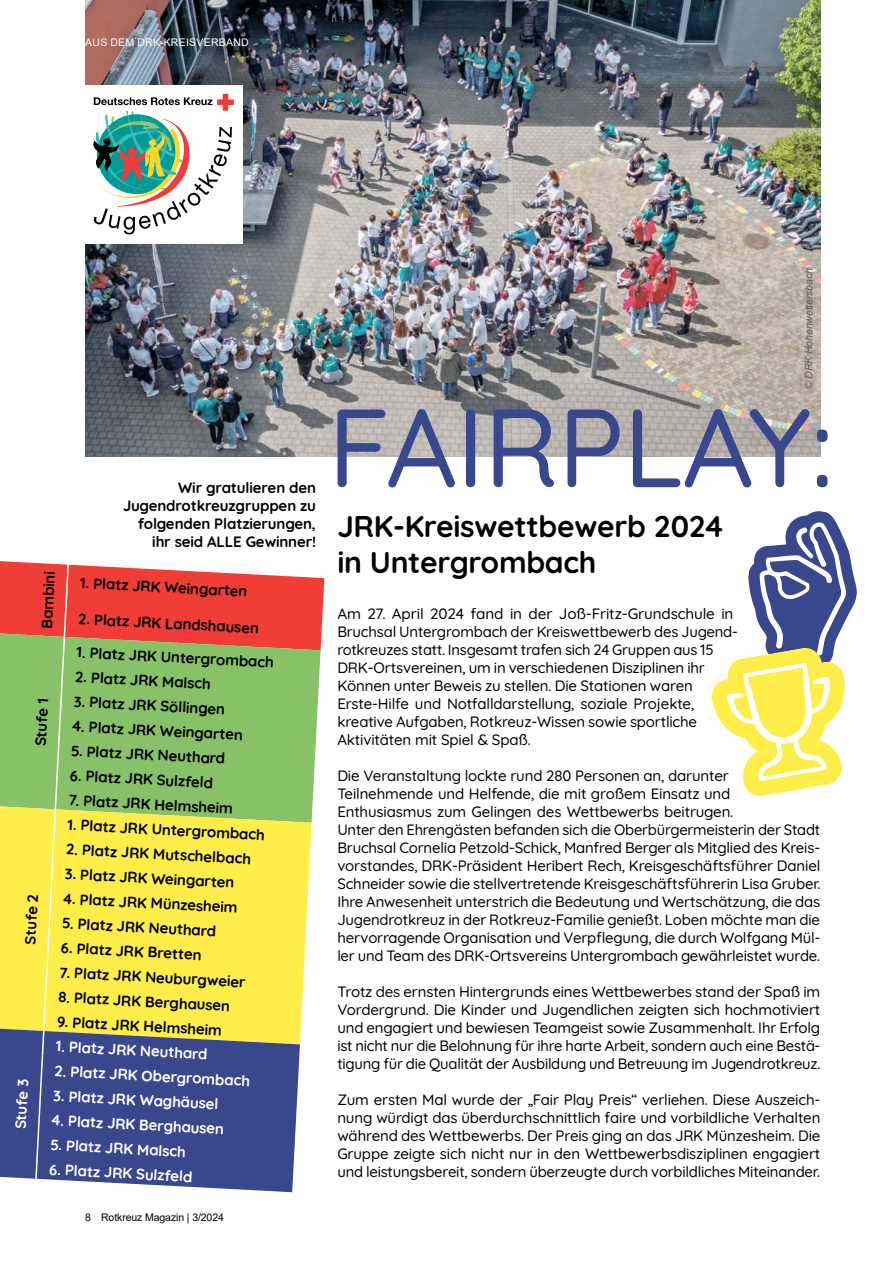
<style>
.page{position:relative;width:893px;height:1263px;background:#fff}
.page>*{position:absolute;margin:0;border:0;box-sizing:border-box;transform-origin:0 0}
.t1{font:500 111px "Quicksand";letter-spacing:-.01em;color:#39478c}
.t2{font:700 30px/36px "Quicksand";letter-spacing:-.01em;color:#000}
.t3{font:500 15px/18px "Quicksand";letter-spacing:-.01em;color:#000}
.t4{font:700 15px/18px "Quicksand";letter-spacing:-.01em;color:#000;text-align:right}
.t5{font:700 15px "Quicksand";color:#fff}
.t6{font:10.5px "Arial";letter-spacing:-.01em;color:#000}
.t7{font:10.5px "Arial";letter-spacing:.025em;color:#fff}
.t8{font:italic 10.5px "Arial";letter-spacing:-.01em;color:#66605c}
</style>
<div class="page">
<img style="left:85px;top:0;width:736px;height:457px">
<svg style="left:712px;top:511px;width:145px;height:285px"></svg>
<div style="left:85px;top:85px;width:158px;height:158px;background:#fff"></div>
<svg style="left:94px;top:94px;width:140px;height:140px"></svg>
<svg style="left:60px;top:1180px;width:233px;height:12px"></svg>
<svg style="left:0;top:561px;width:324px;height:619px;background:#b2ab69"></svg>
<p class="t7" style="left:85px;top:35px;width:165px">AUS DEM DRK-KREISVERBAND</p>
<p class="t4" style="left:123px;top:477px;width:195px">Wir gratulieren den<br>Jugendrotkreuzgruppen zu folgenden Platzierungen, ihr seid ALLE Gewinner!</p>
<p class="t4" style="left:36px;top:628px;width:59px;rotate:-87deg">Bambini</p>
<p class="t4" style="left:81px;top:572px;width:169px;rotate:3deg">1. Platz JRK Weingarten</p>
<p class="t4" style="left:79px;top:608px;width:183px;rotate:3deg">2. Platz JRK Landshausen</p>
<p class="t4" style="left:30px;top:745px;width:49px;rotate:-87deg">Stufe 1</p>
<p class="t4" style="left:20px;top:944px;width:52px;rotate:-87deg">Stufe 2</p>
<p class="t4" style="left:77px;top:641px;width:199px;rotate:3deg">1. Platz JRK Untergrombach</p>
<p class="t4" style="left:76px;top:666px;width:138px;rotate:3deg">2. Platz JRK Malsch</p>
<p class="t4" style="left:74px;top:691px;width:153px;rotate:3deg">3. Platz JRK Söllingen</p>
<p class="t4" style="left:73px;top:715px;width:172px;rotate:3deg">4. Platz JRK Weingarten</p>
<p class="t4" style="left:72px;top:740px;width:156px;rotate:3deg">5. Platz JRK Neuthard</p>
<p class="t4" style="left:70px;top:765px;width:145px;rotate:3deg">6. Platz JRK Sulzfeld</p>
<p class="t4" style="left:69px;top:789px;width:166px;rotate:3deg">7. Platz JRK Helmsheim</p>
<p class="t4" style="left:68px;top:814px;width:199px;rotate:3deg">1. Platz JRK Untergrombach</p>
<p class="t4" style="left:67px;top:839px;width:187px;rotate:3deg">2. Platz JRK Mutschelbach</p>
<p class="t4" style="left:65px;top:863px;width:171px;rotate:3deg">3. Platz JRK Weingarten</p>
<p class="t4" style="left:64px;top:888px;width:176px;rotate:3deg">4. Platz JRK Münzesheim</p>
<p class="t4" style="left:63px;top:912px;width:156px;rotate:3deg">5. Platz JRK Neuthard</p>
<p class="t4" style="left:61px;top:937px;width:142px;rotate:3deg">6. Platz JRK Bretten</p>
<p class="t4" style="left:60px;top:962px;width:188px;rotate:3deg">7. Platz JRK Neuburgweier</p>
<p class="t4" style="left:59px;top:986px;width:173px;rotate:3deg">8. Platz JRK Berghausen</p>
<p class="t4" style="left:58px;top:1011px;width:167px;rotate:3deg">9. Platz JRK Helmsheim</p>
<p class="t5" style="left:9px;top:1128px;width:52px;rotate:-87deg">Stufe 3</p>
<p class="t5" style="left:56px;top:1034px;width:154px;rotate:3deg">1. Platz JRK Neuthard</p>
<p class="t5" style="left:55px;top:1059px;width:197px;rotate:3deg">2. Platz JRK Obergrombach</p>
<p class="t5" style="left:54px;top:1084px;width:167px;rotate:3deg">3. Platz JRK Waghäusel</p>
<p class="t5" style="left:52px;top:1108px;width:174px;rotate:3deg">4. Platz JRK Berghausen</p>
<p class="t5" style="left:51px;top:1133px;width:137px;rotate:3deg">5. Platz JRK Malsch</p>
<p class="t5" style="left:50px;top:1158px;width:145px;rotate:3deg">6. Platz JRK Sulzfeld</p>
<p class="t6" style="left:85px;top:1210px;width:140px">8 Rotkreuz Magazin | 3/2024</p>
<p class="t8" style="left:802px;top:389px;width:123px;rotate:-90deg">© DRK Hohenwettersbach</p>
<h1 class="t1" style="left:328px;top:362px;width:508px">FAIRPLAY:</h1>
<h2 class="t2" style="left:337px;top:505px;width:387px">JRK-Kreiswettbewerb 2024 in Untergrombach</h2>
<p class="t3" style="left:337px;top:603px;width:402px">Am 27. April 2024 fand in der Joß-Fritz-Grundschule in Bruchsal Untergrombach der Kreiswettbewerb des Jugend&shy;rotkreuzes statt. Insgesamt trafen sich 24 Gruppen aus 15<br>DRK-Ortsvereinen, um in verschiedenen Disziplinen ihr Können unter Beweis zu stellen. Die Stationen waren Erste-Hilfe und Notfalldarstellung, soziale Projekte, kreative Aufgaben, Rotkreuz-Wissen sowie sportliche Aktivitäten mit Spiel &amp; Spaß.</p>
<p class="t3" style="left:337px;top:765px;width:485px">Die Veranstaltung lockte rund 280 Personen an, darunter Teilnehmende und Helfende, die mit großem Einsatz und Enthusiasmus zum Gelingen des Wettbewerbs beitrugen.<br>Unter den Ehrengästen befanden sich die Oberbürgermeisterin der Stadt Bruchsal Cornelia Petzold-Schick, Manfred Berger als Mitglied des Kreis&shy;vorstandes, DRK-Präsident Heribert Rech, Kreisgeschäftsführer Daniel Schneider sowie die stellvertretende Kreisgeschäftsführerin Lisa Gruber.<br>Ihre Anwesenheit unterstrich die Bedeutung und Wertschätzung, die das Jugendrotkreuz in der Rotkreuz-Familie genießt. Loben möchte man die hervorragende Organisation und Verpflegung, die durch Wolfgang Mül&shy;ler und Team des DRK-Ortsvereins Untergrombach gewährleistet wurde.</p>
<p class="t3" style="left:337px;top:981px;width:485px;text-align:justify">Trotz des ernsten Hintergrunds eines Wettbewerbes stand der Spaß im Vordergrund. Die Kinder und Jugendlichen zeigten sich hochmotiviert und engagiert und bewiesen Teamgeist sowie Zusammenhalt. Ihr Erfolg ist nicht nur die Belohnung für ihre harte Arbeit, sondern auch eine Bestä&shy;tigung für die Qualität der Ausbildung und Betreuung im Jugendrotkreuz.</p>
<p class="t3" style="left:337px;top:1089px;width:485px;text-align:justify">Zum ersten Mal wurde der „Fair Play Preis“ verliehen. Diese Auszeich&shy;nung würdigt das überdurchschnittlich faire und vorbildliche Verhalten während des Wettbewerbs. Der Preis ging an das JRK Münzesheim. Die Gruppe zeigte sich nicht nur in den Wettbewerbsdisziplinen engagiert und leistungsbereit, sondern überzeugte durch vorbildliches Miteinander.</p>
</div>
